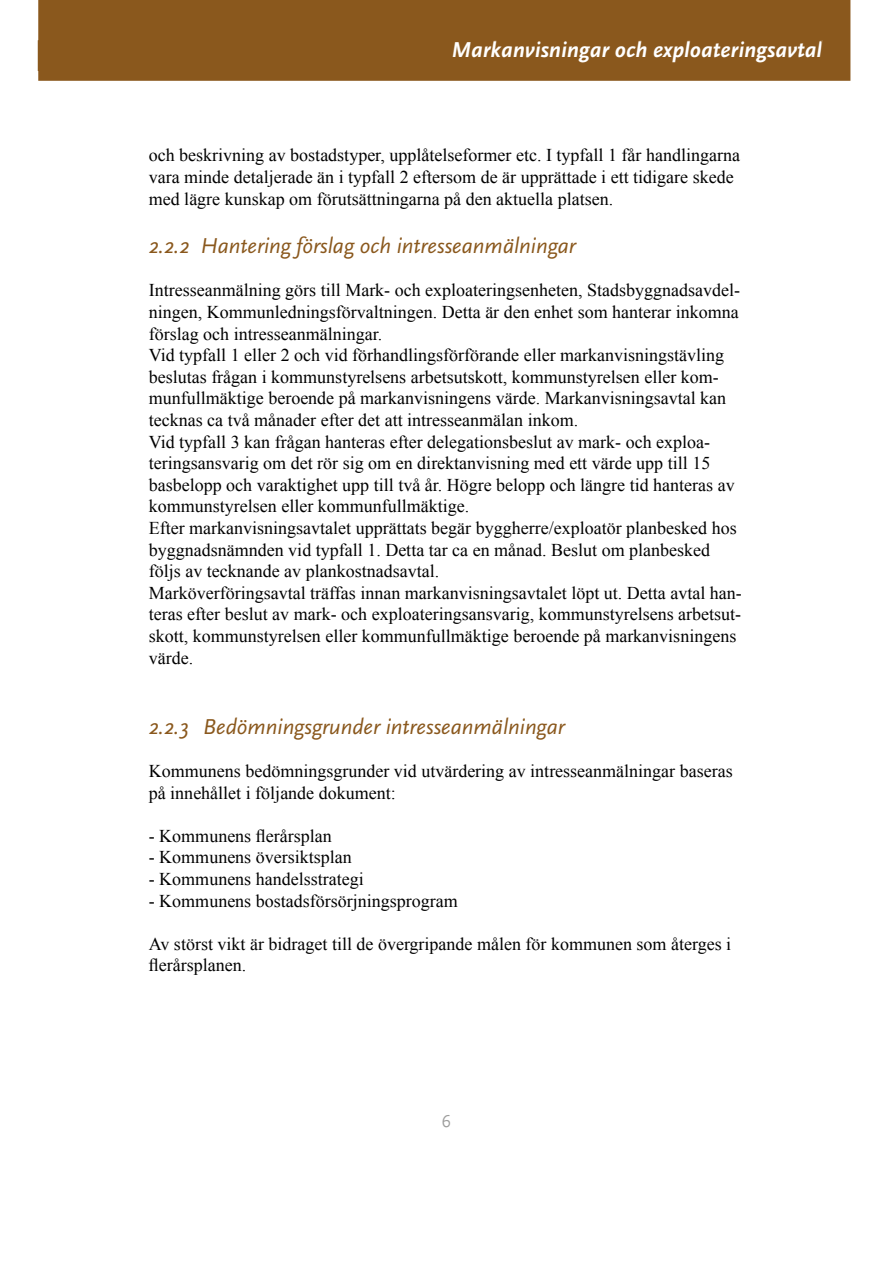
<style>
.page{position:relative;width:893px;height:1263px;background:#fff}
.page>*{position:absolute;margin:0;border:0;box-sizing:border-box;transform-origin:0 0}
.t1{font:italic 22.5px "Scala Sans";color:#8a581d}
.t2{font:italic 700 22.5px "Scala Sans";color:#fff}
.t3{font:18px/21.6px "Times New Roman";color:#000}
.t4{font:18px "Scala Sans";color:#9d9d9c}
</style>
<div class="page">
<div style="left:39px;top:1px;width:811px;height:79px;background:#8a581d"></div>
<div style="left:38px;top:0;width:812px;height:81px;border:2px solid #8a581d"></div>
<div style="left:38px;top:41px;width:784px;height:30px;background:#8a581d"></div>
<p class="t2" style="left:451px;top:38px;width:372px">Markanvisningar och exploateringsavtal</p>
<p class="t3" style="left:149px;top:144px;width:593px">och beskrivning av bostadstyper, upplåtelseformer etc. I typfall 1 får handlingarna vara minde detaljerade än i typfall 2 eftersom de är upprättade i ett tidigare skede med lägre kunskap om förutsättningarna på den aktuella platsen.</p>
<p class="t1" style="left:149px;top:234px;width:429px">2.2.2 Hantering förslag och intresseanmälningar</p>
<p class="t3" style="left:149px;top:279px;width:594px">Intresseanmälning görs till Mark- och exploateringsenheten, Stadsbyggnadsavdel&shy;ningen, Kommunledningsförvaltningen. Detta är den enhet som hanterar inkomna förslag och intresseanmälningar.<br>Vid typfall 1 eller 2 och vid förhandlingsförförande eller markanvisningstävling beslutas frågan i kommunstyrelsens arbetsutskott, kommunstyrelsen eller kom&shy;munfullmäktige beroende på markanvisningens värde. Markanvisningsavtal kan tecknas ca två månader efter det att intresseanmälan inkom.<br>Vid typfall 3 kan frågan hanteras efter delegationsbeslut av mark- och exploa&shy;teringsansvarig om det rör sig om en direktanvisning med ett värde upp till 15 basbelopp och varaktighet upp till två år. Högre belopp och längre tid hanteras av kommunstyrelsen eller kommunfullmäktige.<br>Efter markanvisningsavtalet upprättats begär byggherre/exploatör planbesked hos byggnadsnämnden vid typfall 1. Detta tar ca en månad. Beslut om planbesked följs av tecknande av plankostnadsavtal.<br>Marköverföringsavtal träffas innan markanvisningsavtalet löpt ut. Detta avtal han&shy;teras efter beslut av mark- och exploateringsansvarig, kommunstyrelsens arbetsut&shy;skott, kommunstyrelsen eller kommunfullmäktige beroende på markanvisningens värde.</p>
<p class="t1" style="left:149px;top:714px;width:418px">2.2.3 Bedömningsgrunder intresseanmälningar</p>
<p class="t3" style="left:149px;top:760px;width:585px">Kommunens bedömningsgrunder vid utvärdering av intresseanmälningar baseras på innehållet i följande dokument:</p>
<p class="t3" style="left:149px;top:825px;width:184px">- Kommunens flerårsplan</p>
<p class="t3" style="left:149px;top:846px;width:204px">- Kommunens översiktsplan</p>
<p class="t3" style="left:149px;top:868px;width:216px">- Kommunens handelsstrategi</p>
<p class="t3" style="left:149px;top:889px;width:310px">- Kommunens bostadsförsörjningsprogram</p>
<p class="t3" style="left:149px;top:933px;width:584px">Av störst vikt är bidraget till de övergripande målen för kommunen som återges i flerårsplanen.</p>
<p class="t4" style="left:442px;top:1112px;width:11px">6</p>
</div>
